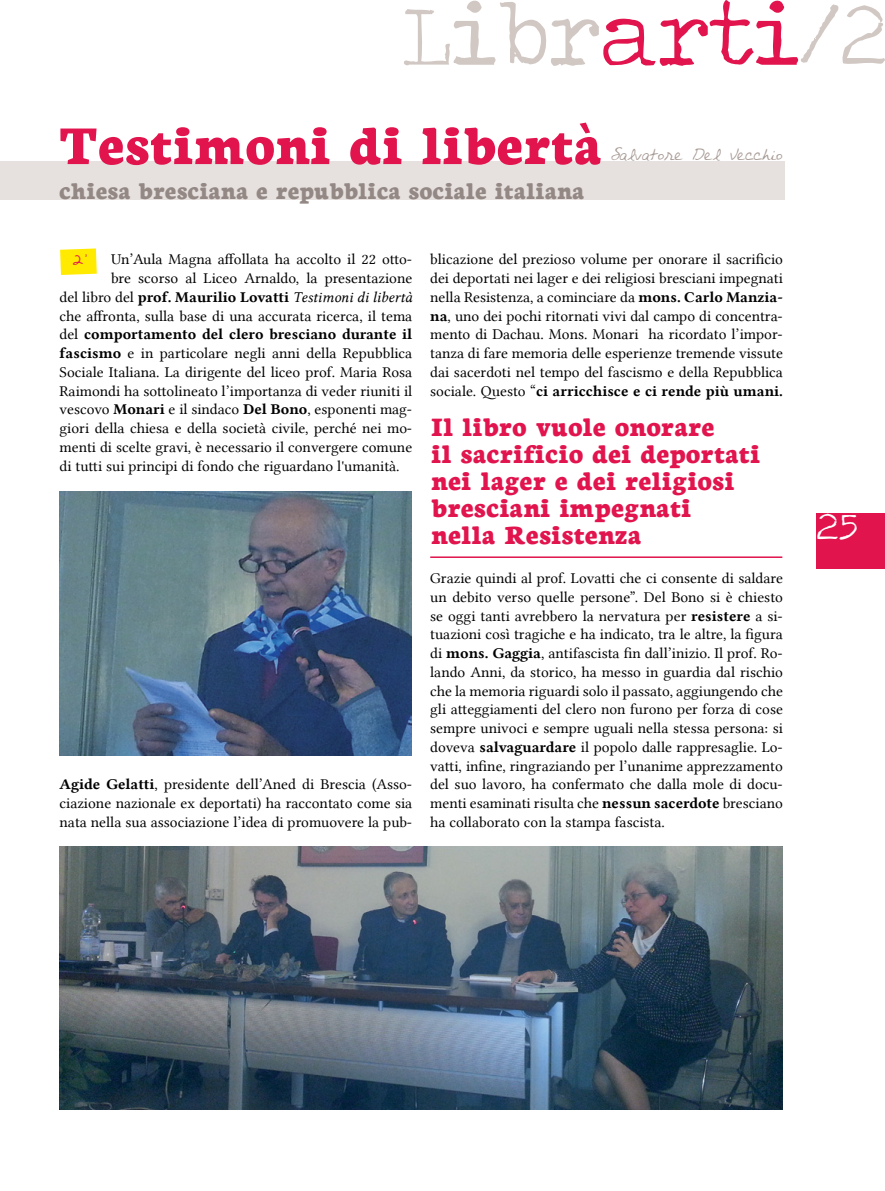
<style>
.page{position:relative;width:885px;height:1191px;background:#fff}
.page>*{position:absolute;margin:0;border:0;box-sizing:border-box;transform-origin:0 0}
.t1{font:90px "Traveling Typewriter";color:#d1c8c4}
.t2{font:800 58.5px "Neuton";color:#e1144d}
.t3{font:39px "Traveling Typewriter";color:#fff;scale:1.1 1}
.t4{font:800 28.5px/27px "Neuton";color:#e1144d}
.t5{font:800 25.5px "Neuton";color:#938884}
.Nessuna_spaziatura{font:15.15px/18.8px "Lin Libertine";color:#000;text-align:justify}
.Nessuna_spaziatura-2{font:15.15px "Lin Libertine B";color:#000}
.t6{font:13.5px "Avantque...";color:#a79a95}
.s1{color:#e1144d}
.s2{font-family:"Lin Libertine"}
.s3{font-family:"Lin Libertine I"}
.s4{font-family:"Lin Libertine B"}
</style>
<div class="page">
<div style="left:815px;top:513px;width:69px;height:55px;background:#e1144d"></div>
<div style="left:0;top:161px;width:784px;height:38px;background:#e6e1df"></div>
<img style="left:60px;top:491px;width:351px;height:264px">
<img style="left:60px;top:846px;width:722px;height:263px">
<hr style="left:430px;top:556px;width:352px;height:2px;background:#e1144d">
<svg style="left:60px;top:248px;width:37px;height:27px"></svg>
<p class="t1" style="left:402px;top:-24px;width:486px">Libr<span class="s1">arti</span>/2</p>
<p class="t2" style="left:59px;top:113px;width:544px">Testimoni di libertà</p>
<p class="t5" style="left:59px;top:176px;width:527px">chiesa bresciana e repubblica sociale italiana</p>
<p class="t6" style="left:611px;top:147px;width:172px">Salvatore Del Vecchio</p>
<p class="Nessuna_spaziatura" style="left:111px;top:250px;width:302px">Un’Aula Magna affollata ha accolto il 22 otto-</p>
<p class="Nessuna_spaziatura" style="left:111px;top:269px;width:303px">bre scorso al Liceo Arnaldo, la presentazione</p>
<p class="Nessuna_spaziatura-2" style="left:60px;top:286px;width:354px"><span class="s2">del libro del</span> prof. Maurilio Lovatti <span class="s3">Testimoni di libertà</span></p>
<p class="Nessuna_spaziatura" style="left:60px;top:306px;width:354px">che affronta, sulla base di una accurata ricerca, il tema</p>
<p class="Nessuna_spaziatura-2" style="left:60px;top:324px;width:354px"><span class="s2">del</span> comportamento del clero bresciano durante il</p>
<p class="Nessuna_spaziatura" style="left:60px;top:344px;width:354px"><span class="s4">fascismo</span> e in particolare negli anni della Repubblica</p>
<p class="Nessuna_spaziatura" style="left:60px;top:362px;width:354px">Sociale Italiana. La dirigente del liceo prof. Maria Rosa</p>
<p class="Nessuna_spaziatura" style="left:60px;top:381px;width:354px">Raimondi ha sottolineato l’importanza di veder riuniti il</p>
<p class="Nessuna_spaziatura" style="left:60px;top:400px;width:354px">vescovo <span class="s4">Monari</span> e il sindaco <span class="s4">Del Bono</span>, esponenti mag-</p>
<p class="Nessuna_spaziatura" style="left:60px;top:419px;width:354px">giori della chiesa e della società civile, perché nei mo-</p>
<p class="Nessuna_spaziatura" style="left:60px;top:437px;width:354px">menti di scelte gravi, è necessario il convergere comune</p>
<p class="Nessuna_spaziatura" style="left:60px;top:456px;width:341px">di tutti sui principi di fondo che riguardano l'umanità.</p>
<p class="Nessuna_spaziatura" style="left:60px;top:775px;width:354px"><span class="s4">Agide Gelatti</span>, presidente dell’Aned di Brescia (Asso&shy;ciazione nazionale ex deportati) ha raccontato come sia nata nella sua associazione l’idea di promuovere la pub-</p>
<p class="Nessuna_spaziatura" style="left:430px;top:250px;width:354px">blicazione del prezioso volume per onorare il sacrificio dei deportati nei lager e dei religiosi bresciani impegnati nella Resistenza, a cominciare da <span class="s4">mons. Carlo Manzia&shy;na</span>, uno dei pochi ritornati vivi dal campo di concentra&shy;mento di Dachau. Mons. Monari ha ricordato l’impor&shy;tanza di fare memoria delle esperienze tremende vissute dai sacerdoti nel tempo del fascismo e della Repubblica sociale. Questo “<span class="s4">ci arricchisce e ci rende più umani.</span></p>
<p class="t4" style="left:431px;top:413px;width:285px">Il libro vuole onorare</p>
<p class="t4" style="left:431px;top:440px;width:330px">il sacrificio dei deportati nei lager e dei religiosi bresciani impegnati</p>
<p class="t4" style="left:431px;top:521px;width:212px">nella Resistenza</p>
<p class="Nessuna_spaziatura" style="left:430px;top:569px;width:354px">Grazie quindi al prof. Lovatti che ci consente di saldare un debito verso quelle persone”. Del Bono si è chiesto se oggi tanti avrebbero la nervatura per <span class="s4">resistere</span> a si&shy;tuazioni così tragiche e ha indicato, tra le altre, la figura di <span class="s4">mons. Gaggia</span>, antifascista fin dall’inizio. Il prof. Ro&shy;lando Anni, da storico, ha messo in guardia dal rischio che la memoria riguardi solo il passato, aggiungendo che gli atteggiamenti del clero non furono per forza di cose sempre univoci e sempre uguali nella stessa persona: si doveva <span class="s4">salvaguardare</span> il popolo dalle rappresaglie. Lo&shy;vatti, infine, ringraziando per l’unanime apprezzamento del suo lavoro, ha confermato che dalla mole di docu&shy;menti esaminati risulta che <span class="s4">nessun sacerdote</span> bresciano ha collaborato con la stampa fascista.</p>
<h3 class="t3" style="left:816px;top:501px;width:39px">25</h3>
</div>
